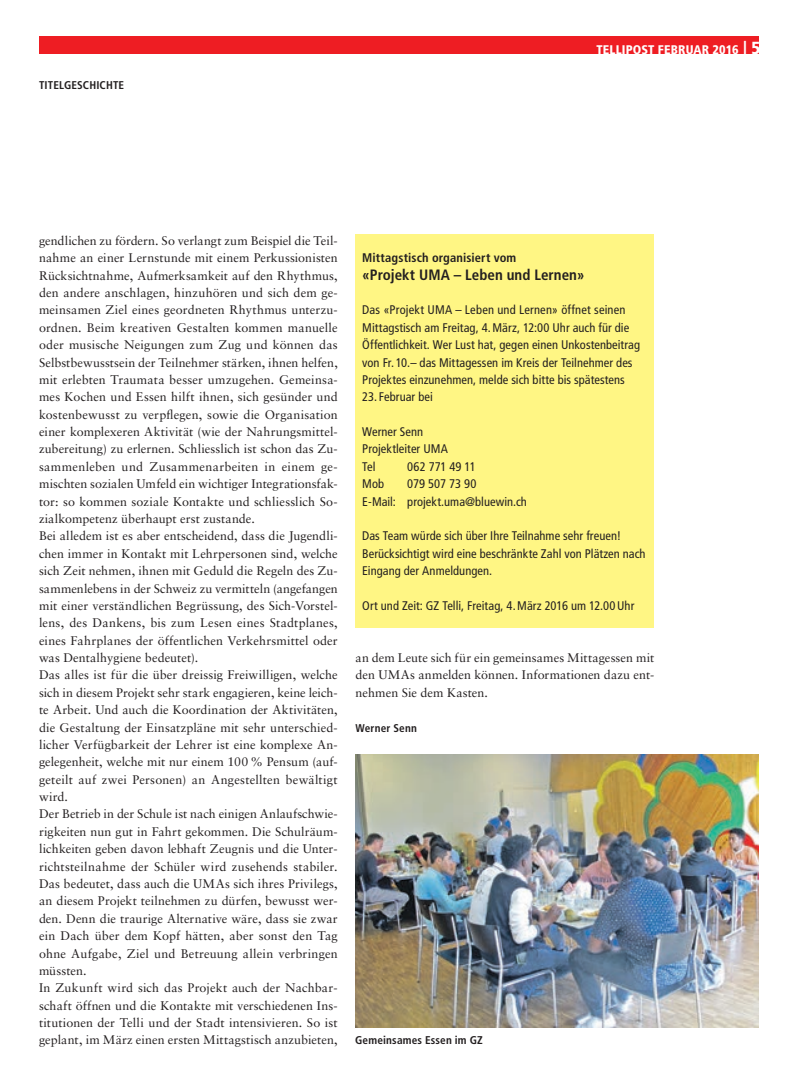
<style>
.page{position:relative;width:798px;height:1081px;background:#fff}
.page>*{position:absolute;margin:0;border:0;box-sizing:border-box;transform-origin:0 0}
.t1{font:700 condensed 15px "Frutiger LT Std";color:#231f20}
.t2{font:12.5px/17.4px "Sabon LT Std";letter-spacing:.01em;color:#231f20}
.t3{font:condensed 12.5px/17.4px "Frutiger LT Std";letter-spacing:.005em;color:#231f20}
.t4{font:700 condensed 12.5px "Frutiger LT Std";letter-spacing:.01em;color:#231f20}
.t5{font:900 condensed 12.5px "Frutiger LT Std";letter-spacing:.015em;color:#fff}
.t6{font:700 condensed 11.25px "Frutiger LT Std";letter-spacing:.015em;color:#231f20}
.s1{font-size:17.5px}
</style>
<div class="page">
<div style="left:39px;top:36px;width:719px;height:18px;background:#ee1d23"></div>
<div style="left:355px;top:234px;width:298px;height:393px;background:#fff684"></div>
<img style="left:355px;top:754px;width:403px;height:273px">
<p class="t6" style="left:39px;top:78px;width:87px">TITELGESCHICHTE</p>
<p class="t5" style="left:596px;top:42px;width:166px">TELLIPOST FEBRUAR 2016 <span class="s1">| 5</span></p>
<p class="t2" style="left:39px;top:232px;width:300px">gendlichen zu fördern. So verlangt zum Beispiel die Teil&shy;nahme an einer Lernstunde mit einem Perkussionisten Rücksichtnahme, Aufmerksamkeit auf den Rhythmus, den andere anschlagen, hinzuhören und sich dem ge&shy;meinsamen Ziel eines geordneten Rhythmus unterzu&shy;ordnen. Beim kreativen Gestalten kommen manuelle oder musische Neigungen zum Zug und können das Selbstbewusstsein der Teilnehmer stärken, ihnen helfen, mit erlebten Traumata besser umzugehen. Gemeinsa&shy;mes Kochen und Essen hilft ihnen, sich gesünder und kostenbewusst zu verpflegen, sowie die Organisation einer komplexeren Aktivität (wie der Nahrungsmittel&shy;zubereitung) zu erlernen. Schliesslich ist schon das Zu&shy;sammenleben und Zusammenarbeiten in einem ge&shy;mischten sozialen Umfeld ein wichtiger Integrationsfak&shy;tor: so kommen soziale Kontakte und schliesslich So&shy;zialkompetenz überhaupt erst zustande.<br>Bei alledem ist es aber entscheidend, dass die Jugendli&shy;chen immer in Kontakt mit Lehrpersonen sind, welche sich Zeit nehmen, ihnen mit Geduld die Regeln des Zu&shy;sammenlebens in der Schweiz zu vermitteln (angefangen mit einer verständlichen Begrüssung, des Sich-Vorstel&shy;lens, des Dankens, bis zum Lesen eines Stadtplanes, eines Fahrplanes der öffentlichen Verkehrsmittel oder was Dentalhygiene bedeutet).<br>Das alles ist für die über dreissig Freiwilligen, welche sich in diesem Projekt sehr stark engagieren, keine leich&shy;te Arbeit. Und auch die Koordination der Aktivitäten, die Gestaltung der Einsatzpläne mit sehr unterschied&shy;licher Verfügbarkeit der Lehrer ist eine komplexe An&shy;gelegenheit, welche mit nur einem 100 % Pensum (auf&shy;geteilt auf zwei Personen) an Angestellten bewältigt wird.<br>Der Betrieb in der Schule ist nach einigen Anlaufschwie&shy;rigkeiten nun gut in Fahrt gekommen. Die Schulräum&shy;lichkeiten geben davon lebhaft Zeugnis und die Unter&shy;richtsteilnahme der Schüler wird zusehends stabiler.<br>Das bedeutet, dass auch die UMAs sich ihres Privilegs, an diesem Projekt teilnehmen zu dürfen, bewusst wer&shy;den. Denn die traurige Alternative wäre, dass sie zwar ein Dach über dem Kopf hätten, aber sonst den Tag ohne Aufgabe, Ziel und Betreuung allein verbringen müssten.<br>In Zukunft wird sich das Projekt auch der Nachbar&shy;schaft öffnen und die Kontakte mit verschiedenen Ins&shy;titutionen der Telli und der Stadt intensivieren. So ist geplant, im März einen ersten Mittagstisch anzubieten,</p>
<p class="t4" style="left:362px;top:250px;width:155px">Mittagstisch organisiert vom</p>
<p class="t1" style="left:362px;top:266px;width:224px">«Projekt UMA – Leben und Lernen»</p>
<p class="t3" style="left:362px;top:301px;width:279px">Das «Projekt UMA – Leben und Lernen» öffnet seinen Mittagstisch am Freitag, 4.März, 12:00 Uhr auch für die Öffentlichkeit. Wer Lust hat, gegen einen Unkostenbeitrag von Fr. 10.– das Mittagessen im Kreis der Teilnehmer des Projektes einzunehmen, melde sich bitte bis spätestens</p>
<p class="t3" style="left:362px;top:388px;width:72px">23. Februar bei</p>
<p class="t3" style="left:362px;top:423px;width:87px">Werner Senn<br>Projektleiter UMA<br>Tel</p>
<p class="t3" style="left:407px;top:458px;width:70px">062 771 49 11</p>
<p class="t3" style="left:362px;top:475px;width:23px">Mob</p>
<p class="t3" style="left:362px;top:475px;width:166px;text-align:center">079 507 73 90<br>E-Mail: projekt.uma@bluewin.ch</p>
<p class="t3" style="left:362px;top:527px;width:285px">Das Team würde sich über Ihre Teilnahme sehr freuen!<br>Berücksichtigt wird eine beschränkte Zahl von Plätzen nach<br>Eingang der Anmeldungen.</p>
<p class="t3" style="left:362px;top:597px;width:273px">Ort und Zeit: GZ Telli, Freitag, 4.März 2016 um 12.00Uhr</p>
<p class="t2" style="left:355px;top:649px;width:300px;text-align:justify">an dem Leute sich für ein gemeinsames Mittagessen mit den UMAs anmelden können. Informationen dazu ent&shy;nehmen Sie dem Kasten.</p>
<p class="t6" style="left:355px;top:721px;width:63px">Werner Senn</p>
<p class="t6" style="left:355px;top:1034px;width:129px">Gemeinsames Essen im GZ</p>
</div>
